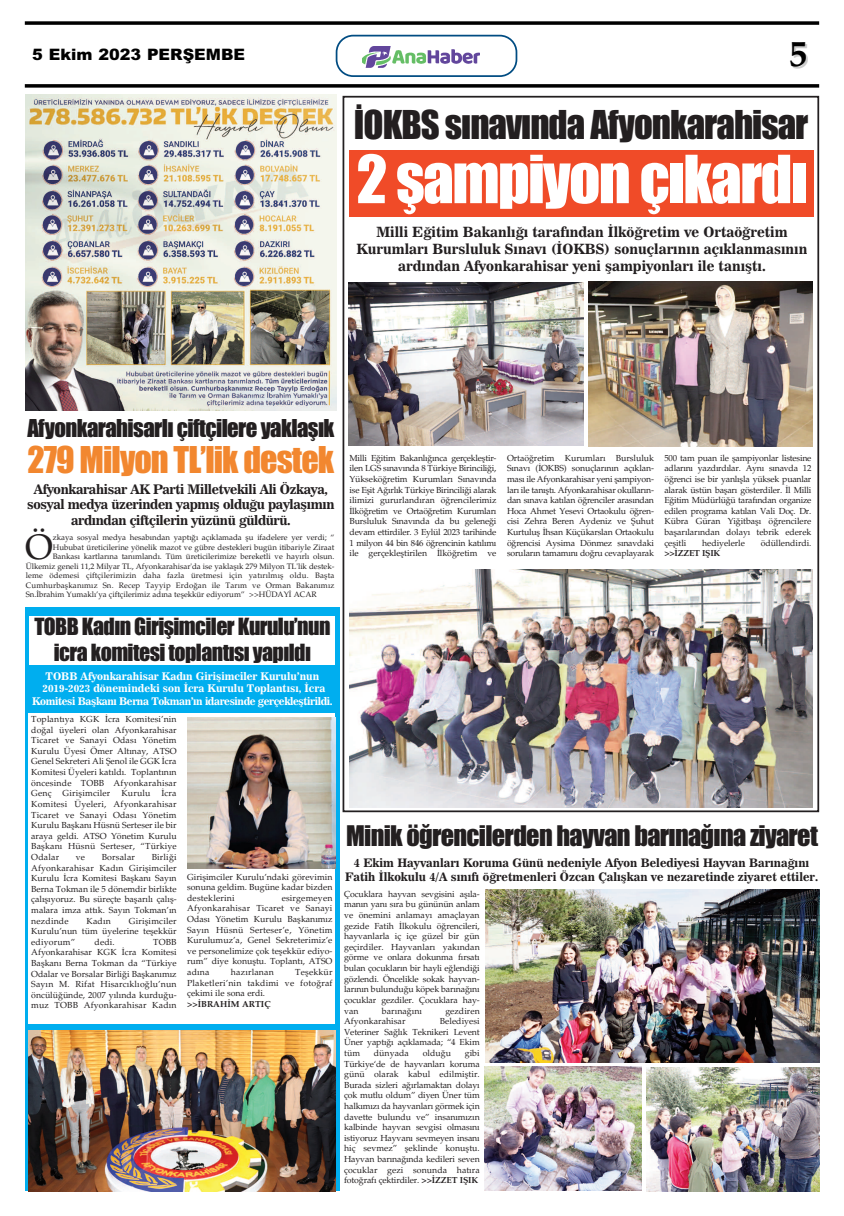
<style>
.page{position:relative;width:844px;height:1216px;background:#fff}
.page>*{position:absolute;margin:0;border:0;box-sizing:border-box;transform-origin:0 0}
.t1{font:61.25px "Impact";letter-spacing:-.025em;color:#fff}
.t2{font:36.75px "Impact";letter-spacing:-.025em;color:#231f20}
.t3{font:700 36.57px "Palatino";color:#000}
.t4{font:35.35px "Palatino";color:#231f20}
.t5{font:34.12px "Impact";letter-spacing:-.025em;color:#f2872f}
.t6{font:26.25px "Impact";letter-spacing:-.025em;color:#231f20}
.t7{font:22.75px "Impact";letter-spacing:-.025em;color:#231f20}
.t8{font:21.88px/26.2px "Impact";letter-spacing:-.025em;color:#231f20;text-align:center}
.t9{font:900 15.75px "Arial";color:#000}
.t10{font:14px/16.8px "News 706 BT Bold C";color:#231f20;text-align:center}
.t11{font:13.12px/15.8px "News 706 BT Bold C";letter-spacing:-.025em;color:#231f20;text-align:center}
.t12{font:11.64px/14px "News 706 BT Bold C";color:#231f20;text-align:center}
.t13{font:10.5px/12.6px "News 706 BT Bold C";color:#fff;text-align:center}
.t14{font:8.75px/10.6px "Palatino";color:#231f20;text-align:justify}
.t15{font:8.75px "Palatino";letter-spacing:.02em;color:#231f20}
.t16{font:700 8.75px "Palatino";color:#231f20}
.t17{font:700 8.75px "Palatino";letter-spacing:-.025em;color:#231f20}
.t18{font:7.88px "Palatino";color:#231f20}
.t19{font:7.88px "Palatino";letter-spacing:.02em;color:#231f20}
.s1{font-weight:700}
</style>
<div class="page">
<svg style="left:25px;top:21px;width:794px;height:4px;background:#1f1f1f"></svg>
<svg style="left:25px;top:84px;width:794px;height:4px;background:#1f1f1f"></svg>
<svg style="left:335px;top:35px;width:182px;height:42px"></svg>
<img style="left:362px;top:44px;width:117px;height:26px">
<img style="left:26px;top:94px;width:310px;height:316px">
<div style="left:342px;top:96px;width:477px;height:716px;border:2px solid #231f20"></div>
<div style="left:349px;top:151px;width:465px;height:66px;background:#f04b28"></div>
<img style="left:348px;top:282px;width:235px;height:164px">
<img style="left:588px;top:281px;width:224px;height:165px">
<img style="left:349px;top:569px;width:463px;height:238px">
<div style="left:25px;top:607px;width:314px;height:584px;background:#00aeef"></div>
<div style="left:30px;top:616px;width:305px;height:48px;background:#fff"></div>
<div style="left:29px;top:713px;width:306px;height:310px;background:#fff"></div>
<img style="left:188px;top:717px;width:147px;height:151px">
<img style="left:29px;top:1030px;width:306px;height:161px">
<img style="left:485px;top:889px;width:334px;height:173px">
<div style="left:484px;top:1066px;width:335px;height:125px;background:linear-gradient(to bottom,#fff,#fff)"></div>
<img style="left:484px;top:1066px;width:157px;height:124px">
<img style="left:646px;top:1067px;width:173px;height:124px">
<h3 class="t9" style="left:32px;top:46px;width:214px">5 Ekim 2023 PERŞEMBE</h3>
<h3 class="t3" style="left:788px;top:32px;width:20px">5</h3>
<h2 class="t2" style="left:354px;top:105px;width:456px">İOKBS sınavında Afyonkarahisar</h2>
<h1 class="t1" style="left:356px;top:146px;width:452px">2 şampiyon çıkardı</h1>
<h3 class="t10" style="left:356px;top:224px;width:452px">Milli Eğitim Bakanlığı tarafından İlköğretim ve Ortaöğretim<br>Kurumları Bursluluk Sınavı (İOKBS) sonuçlarının açıklanmasının ardından Afyonkarahisar yeni şampiyonları ile tanıştı.</h3>
<h3 class="t7" style="left:27px;top:416px;width:308px">Afyonkarahisarlı çiftçilere yaklaşık</h3>
<h3 class="t5" style="left:28px;top:441px;width:308px">279 Milyon TL’lik destek</h3>
<h3 class="t11" style="left:27px;top:481px;width:309px">Afyonkarahisar AK Parti Milletvekili Ali Özkaya, sosyal medya üzerinden yapmış olduğu paylaşımın ardından çiftçilerin yüzünü güldürü.</h3>
<h3 class="t4" style="left:25px;top:526px;width:29px">Ö</h3>
<p class="t18" style="left:53px;top:532px;width:283px">zkaya sosyal medya hesabından yaptığı açıklamada şu ifadelere yer verdi; “</p>
<p class="t18" style="left:53px;top:542px;width:283px">Hububat üreticilerine yönelik mazot ve gübre destekleri bugün itibariyle Ziraat</p>
<p class="t18" style="left:53px;top:551px;width:283px">Bankası kartlarına tanımlandı. Tüm üreticilerimize bereketli ve hayırlı olsun.</p>
<p class="t18" style="left:26px;top:561px;width:310px">Ülkemiz geneli 11,2 Milyar TL, Afyonkarahisar'da ise yaklaşık 279 Milyon TL'lik destek-</p>
<p class="t19" style="left:26px;top:571px;width:310px">leme ödemesi çiftçilerimizin daha fazla üretmesi için yatırılmış oldu. Başta</p>
<p class="t19" style="left:26px;top:580px;width:310px">Cumhurbaşkanımız Sn. Recep Tayyip Erdoğan ile Tarım ve Orman Bakanımız</p>
<p class="t18" style="left:26px;top:590px;width:292px">Sn.İbrahim Yumaklı’ya çiftçilerimiz adına teşekkür ediyorum” &gt;&gt;HÜDAYİ ACAR</p>
<h3 class="t8" style="left:34px;top:614px;width:297px">TOBB Kadın Girişimciler Kurulu’nun icra komitesi toplantısı yapıldı</h3>
<p class="t13" style="left:32px;top:670px;width:302px">TOBB Afyonkarahisar Kadın Girişimciler Kurulu’nun<br>2019-2023 dönemindeki son İcra Kurulu Toplantısı, İcra<br>Komitesi Başkanı Berna Tokman’ın idaresinde gerçekleştirildi.</p>
<p class="t14" style="left:31px;top:713px;width:147px">Toplantıya KGK İcra Komitesi’nin doğal üyeleri olan Afyonkarahisar Ticaret ve Sanayi Odası Yönetim Kurulu Üyesi Ömer Altınay, ATSO Genel Sekreteri Ali Şenol ile GGK İcra Komitesi Üyeleri katıldı. Toplantının öncesinde TOBB Afyonkarahisar Genç</p>
<p class="t14" style="left:31px;top:788px;width:147px;text-indent:130px">İcra Komitesi Üyeleri, Afyonkarahisar Ticaret ve Sanayi Odası Yönetim Kurulu Başkanı Hüsnü Serteser ile bir araya geldi. ATSO Yönetim Kurulu Başkanı Hüsnü Serteser, “Türkiye Odalar</p>
<p class="t15" style="left:63px;top:788px;width:49px">Girişimciler</p>
<p class="t14" style="left:121px;top:788px;width:31px">Kurulu</p>
<p class="t14" style="left:31px;top:851px;width:147px;text-indent:120px">Birliği Afyonkarahisar Kadın Girişimciler Kurulu İcra Komitesi Başkanı Sayın Berna Tokman ile 5 dönemdir birlikte çalışıyoruz. Bu süreçte başarılı çalış&shy;malara imza attık. Sayın Tokman’ın nezdinde</p>
<p class="t14" style="left:76px;top:851px;width:11px">ve</p>
<p class="t15" style="left:102px;top:851px;width:35px">Borsalar</p>
<p class="t14" style="left:187px;top:871px;width:147px">Girişimciler Kurulu’ndaki görevimin sonuna geldim. Bugüne kadar bizden desteklerini</p>
<p class="t14" style="left:187px;top:892px;width:147px;text-indent:94px">esirgemeyen Afyonkarahisar Ticaret ve Sanayi Odası Yönetim Kurulu Başkanımız Sayın Hüsnü Serteser’e, Yönetim Kurulumuz’a, Genel Sekreterimiz’e ve personelimize çok teşekkür ediyo&shy;rum” diye konuştu. Toplantı, ATSO adına</p>
<p class="t14" style="left:31px;top:915px;width:147px;text-indent:97px">Girişimciler Kurulu’nun tüm üyelerine teşekkür ediyorum”</p>
<p class="t14" style="left:87px;top:915px;width:26px">Kadın</p>
<p class="t14" style="left:94px;top:936px;width:22px">dedi.</p>
<p class="t14" style="left:31px;top:936px;width:147px;text-indent:122px">TOBB Afyonkarahisar KGK İcra Komitesi Başkanı Berna Tokman da “Türkiye Odalar ve Borsalar Birliği Başkanımız Sayın M. Rifat Hisarcıklıoğlu’nun öncülüğünde, 2007 yılında kurduğu&shy;muz TOBB Afyonkarahisar Kadın</p>
<p class="t14" style="left:187px;top:966px;width:147px;text-indent:108px">Teşekkür Plaketleri’nin takdimi ve fotoğraf çekimi ile sona erdi.</p>
<p class="t16" style="left:187px;top:998px;width:85px">&gt;&gt;İBRAHİM ARTIÇ</p>
<p class="t15" style="left:231px;top:966px;width:44px">hazırlanan</p>
<p class="t14" style="left:349px;top:452px;width:148px">Milli Eğitim Bakanlığınca gerçekleştir&shy;ilen LGS sınavında 8 Türkiye Birinciliği, Yükseköğretim Kurumları Sınavında ise Eşit Ağırlık Türkiye Birinciliği alarak ilimizi gururlandıran öğrencilerimiz İlköğretim ve Ortaöğretim Kurumları Bursluluk Sınavında da bu geleneği devam ettirdiler. 3 Eylül 2023 tarihinde 1 milyon 44 bin 846 öğrencinin katılımı ile gerçekleştirilen İlköğretim ve</p>
<p class="t14" style="left:507px;top:452px;width:148px">Ortaöğretim Kurumları Bursluluk Sınavı (İOKBS) sonuçlarının açıklan&shy;ması ile Afyonkarahisar yeni şampiyon&shy;ları ile tanıştı. Afyonkarahisar okulların&shy;dan sınava katılan öğrenciler arasından Hoca Ahmet Yesevi Ortaokulu öğren&shy;cisi Zehra Beren Aydeniz ve Şuhut Kurtuluş İhsan Küçükarslan Ortaokulu öğrencisi Aysima Dönmez sınavdaki soruların tamamını doğru cevaplayarak</p>
<p class="t14" style="left:664px;top:452px;width:148px">500 tam puan ile şampiyonlar listesine adlarını yazdırdılar. Aynı sınavda 12 öğrenci ise bir yanlışla yüksek puanlar alarak üstün başarı gösterdiler. İl Milli Eğitim Müdürlüğü tarafından organize edilen programa katılan Vali Doç. Dr.<br>Kübra Güran Yiğitbaşı öğrencilere başarılarından dolayı tebrik ederek çeşitli</p>
<p class="t14" style="left:702px;top:537px;width:44px">hediyelerle</p>
<p class="t14" style="left:760px;top:537px;width:52px">ödüllendirdi.</p>
<p class="t17" style="left:664px;top:548px;width:57px">&gt;&gt;İZZET IŞIK</p>
<h3 class="t6" style="left:346px;top:821px;width:473px">Minik öğrencilerden hayvan barınağına ziyaret</h3>
<h3 class="t12" style="left:345px;top:856px;width:474px">4 Ekim Hayvanları Koruma Günü nedeniyle Afyon Belediyesi Hayvan Barınağını<br>Fatih İlkokulu 4/A sınıfı öğretmenleri Özcan Çalışkan ve nezaretinde ziyaret ettiler.</h3>
<p class="t14" style="left:344px;top:888px;width:137px">Çocuklara hayvan sevgisini aşıla&shy;manın yanı sıra bu gününün anlam ve önemini anlamayı amaçlayan gezide Fatih İlkokulu öğrencileri, hayvanlarla iç içe güzel bir gün geçirdiler. Hayvanları yakından görme ve onlara dokunma fırsatı bulan çocukların bir hayli eğlendiği gözlendi. Öncelikle sokak hayvan&shy;larının bulunduğu köpek barınağını çocuklar gezdiler. Çocuklara hay&shy;van</p>
<p class="t14" style="left:382px;top:1005px;width:42px">barınağını</p>
<p class="t14" style="left:445px;top:1005px;width:36px">gezdiren</p>
<p class="t14" style="left:344px;top:1015px;width:63px">Afyonkarahisar</p>
<p class="t14" style="left:344px;top:1015px;width:137px;text-indent:96px">Belediyesi Veteriner Sağlık Teknikeri Levent Üner yaptığı açıklamada; “4 Ekim tüm</p>
<p class="t14" style="left:344px;top:1047px;width:137px;text-indent:121px">gibi Türkiye‘de de hayvanları koruma günü olarak kabul edilmiştir.<br>Burada sizleri ağırlamaktan dolayı çok mutlu oldum” diyen Üner tüm halkımızı da hayvanları görmek için davette bulundu ve” insanımızın kalbinde hayvan sevgisi olmasını istiyoruz Hayvanı sevmeyen insanı hiç sevmez” şeklinde konuştu.<br>Hayvan barınağında kedileri seven çocuklar gezi sonunda hatıra fotoğrafı çektirdiler. <span class="s1">&gt;&gt;İZZET IŞIK</span></p>
<p class="t14" style="left:374px;top:1047px;width:36px">dünyada</p>
<p class="t14" style="left:422px;top:1047px;width:30px">olduğu</p>
</div>
